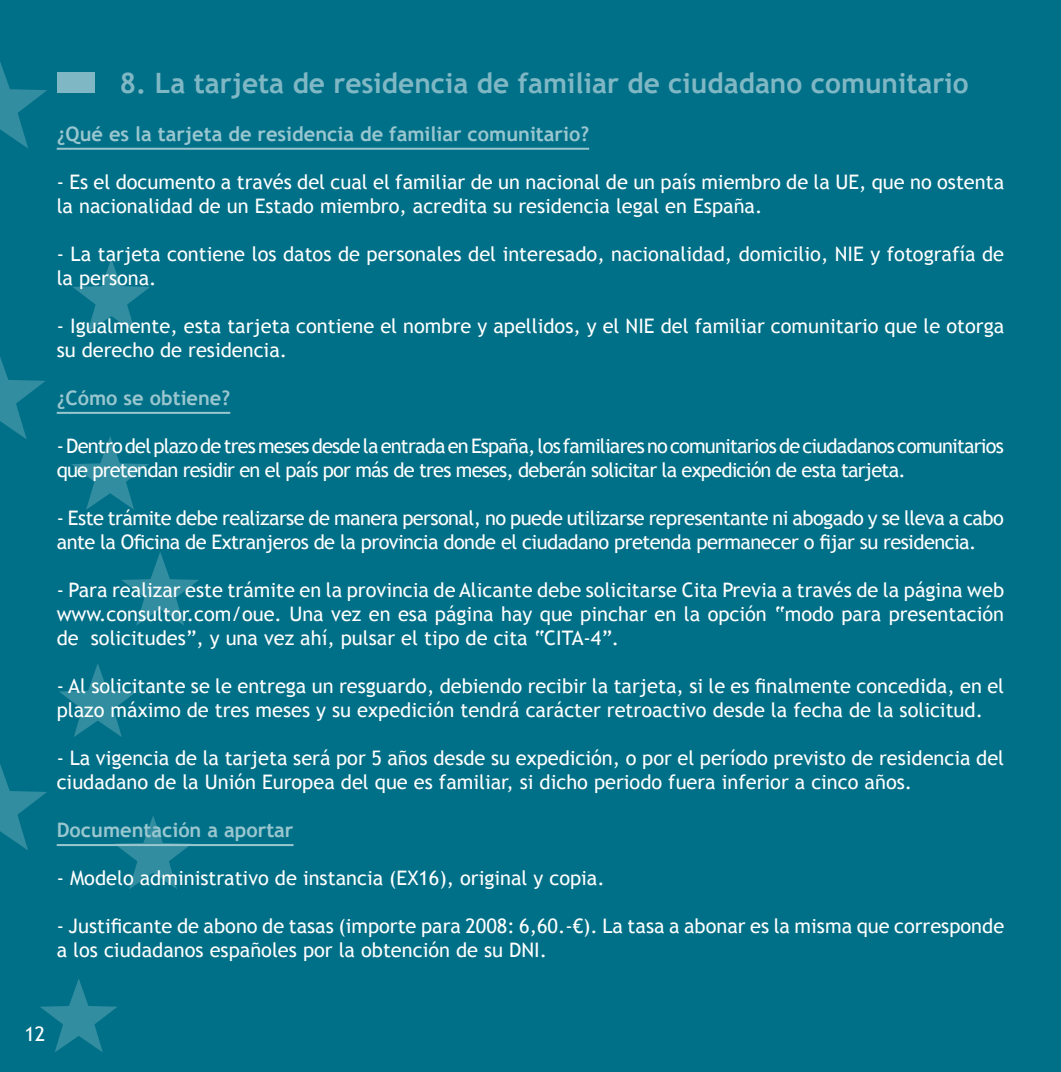
<style>
.page{position:relative;width:1061px;height:1072px;background:#fff}
.page>*{position:absolute;margin:0;border:0;box-sizing:border-box;transform-origin:0 0}
.t1{font:700 28px "Trebuchet MS";color:#80b7c4}
.t2{font:20px/24px "Trebuchet MS";color:#fff}
.t3{font:20px/24px "Trebuchet MS";letter-spacing:-.04em;color:#fff}
.t4{font:20px/24px "Trebuchet MS";letter-spacing:-.03em;color:#fff}
.t5{font:700 20px "Trebuchet MS";color:#99c6cf}
</style>
<div class="page">
<div style="left:0;top:0;width:1060px;height:1071px;background:#007088"></div>
<svg style="left:0;top:62px;width:47px;height:86px"></svg>
<svg style="left:0;top:357px;width:45px;height:82px"></svg>
<svg style="left:0;top:764px;width:47px;height:86px"></svg>
<svg style="left:40px;top:979px;width:77px;height:73px"></svg>
<svg style="left:59px;top:663px;width:77px;height:74px"></svg>
<svg style="left:114px;top:816px;width:78px;height:73px"></svg>
<svg style="left:122px;top:552px;width:77px;height:73px"></svg>
<svg style="left:71px;top:436px;width:78px;height:74px"></svg>
<svg style="left:73px;top:259px;width:77px;height:73px"></svg>
<hr style="left:57px;top:148px;width:532px;height:2px;background:#99c6cf">
<hr style="left:57px;top:412px;width:173px;height:2px;background:#99c6cf">
<hr style="left:57px;top:844px;width:236px;height:2px;background:#99c6cf">
<div style="left:57px;top:72px;width:37px;height:21px;background:#80b7c4"></div>
<h1 class="t1" style="left:120px;top:65px;width:850px">8. La tarjeta de residencia de familiar de ciudadano comunitario</h1>
<p class="t5" style="left:57px;top:121px;width:534px">¿Qué es la tarjeta de residencia de familiar comunitario?</p>
<p class="t2" style="left:57px;top:170px;width:948px">- Es el documento a través del cual el familiar de un nacional de un país miembro de la UE, que no ostenta la nacionalidad de un Estado miembro, acredita su residencia legal en España.</p>
<p class="t2" style="left:57px;top:242px;width:948px">- La tarjeta contiene los datos de personales del interesado, nacionalidad, domicilio, NIE y fotografía de la persona.</p>
<p class="t2" style="left:57px;top:314px;width:948px">- Igualmente, esta tarjeta contiene el nombre y apellidos, y el NIE del familiar comunitario que le otorga su derecho de residencia.</p>
<p class="t5" style="left:57px;top:385px;width:175px">¿Cómo se obtiene?</p>
<p class="t3" style="left:57px;top:434px;width:948px">- Dentro del plazo de tres meses desde la entrada en España, los familiares no comunitarios de ciudadanos comunitarios que pretendan residir en el país por más de tres meses, deberán solicitar la expedición de esta tarjeta.</p>
<p class="t4" style="left:57px;top:506px;width:948px">- Este trámite debe realizarse de manera personal, no puede utilizarse representante ni abogado y se lleva a cabo ante la Oficina de Extranjeros de la provincia donde el ciudadano pretenda permanecer o fijar su residencia.</p>
<p class="t2" style="left:57px;top:578px;width:948px;text-align:justify">- Para realizar este trámite en la provincia de Alicante debe solicitarse Cita Previa a través de la página web www.consultor.com/oue. Una vez en esa página hay que pinchar en la opción “modo para presentación de solicitudes”, y una vez ahí, pulsar el tipo de cita “CITA-4”.</p>
<p class="t2" style="left:57px;top:674px;width:948px">- Al solicitante se le entrega un resguardo, debiendo recibir la tarjeta, si le es finalmente concedida, en el plazo máximo de tres meses y su expedición tendrá carácter retroactivo desde la fecha de la solicitud.</p>
<p class="t2" style="left:57px;top:746px;width:948px">- La vigencia de la tarjeta será por 5 años desde su expedición, o por el período previsto de residencia del ciudadano de la Unión Europea del que es familiar, si dicho periodo fuera inferior a cinco años.</p>
<p class="t5" style="left:57px;top:817px;width:238px">Documentación a aportar</p>
<p class="t2" style="left:57px;top:866px;width:549px">- Modelo administrativo de instancia (EX16), original y copia.</p>
<p class="t2" style="left:57px;top:914px;width:948px">- Justificante de abono de tasas (importe para 2008: 6,60.-€). La tasa a abonar es la misma que corresponde a los ciudadanos españoles por la obtención de su DNI.</p>
<p class="t2" style="left:24px;top:1022px;width:22px">12</p>
</div>
